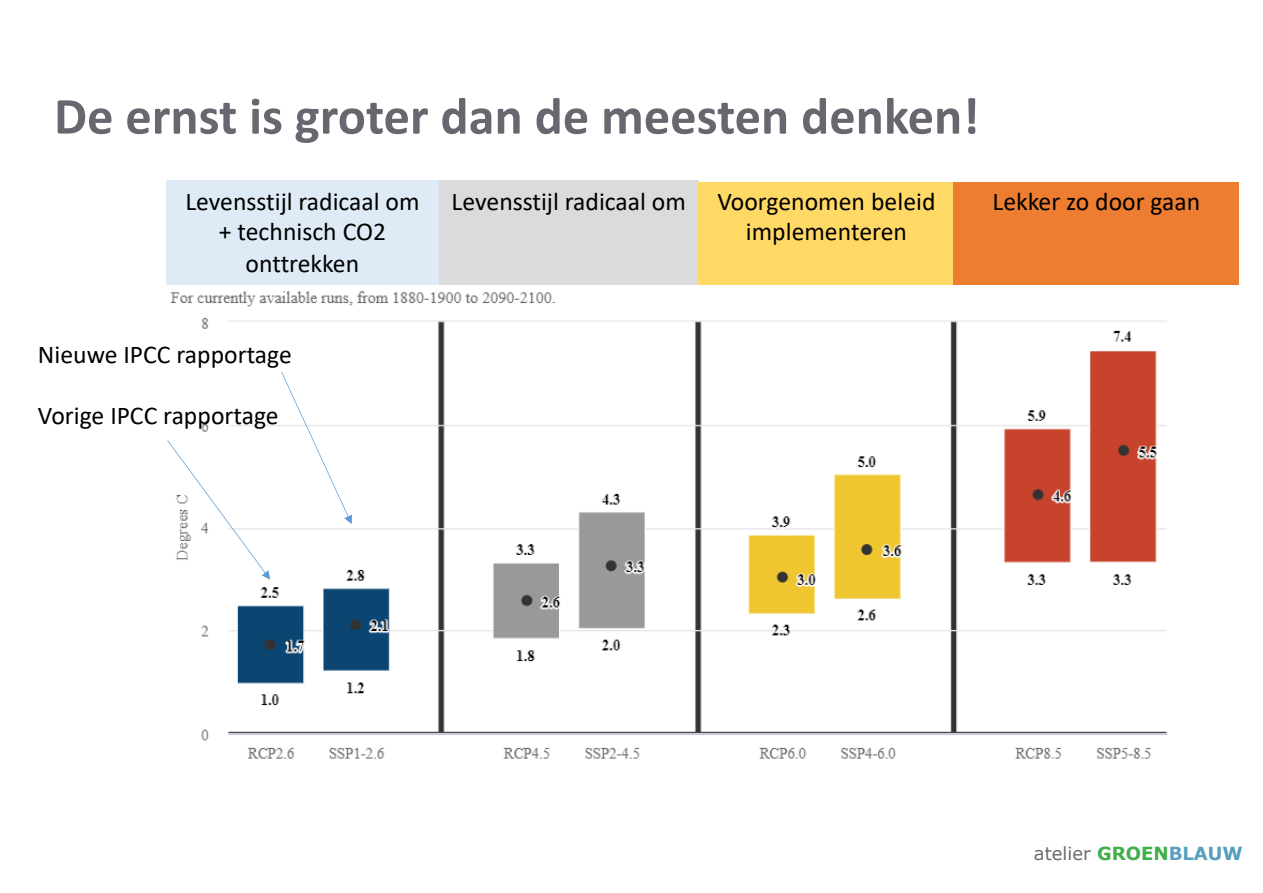
<style>
.page{position:relative;width:1263px;height:893px;background:#fff}
.page>*{position:absolute;margin:0;border:0;box-sizing:border-box;transform-origin:0 0}
.t1{font:700 52.5px "Calibri";color:#676770}
.t2{font:25.65px/30.6px "Calibri";color:#000;text-align:center}
.t3{font:18px "Verdana";color:#6c6d70}
.s1{font-weight:700;color:#40ae49}
.s2{font-weight:700;color:#579fbc}
</style>
<div class="page">
<img style="left:166px;top:229px;width:1073px;height:530px">
<div style="left:167px;top:180px;width:272px;height:104px;background:#deebf7"></div>
<div style="left:439px;top:180px;width:259px;height:104px;background:#dbdbdb"></div>
<div style="left:698px;top:182px;width:255px;height:102px;background:#ffd966"></div>
<div style="left:953px;top:182px;width:285px;height:102px;background:#ed7d31"></div>
<svg style="left:167px;top:440px;width:103px;height:140px"></svg>
<svg style="left:281px;top:372px;width:71px;height:152px"></svg>
<p class="t1" style="left:54px;top:79px;width:927px">De ernst is groter dan de meesten denken!</p>
<p class="t2" style="left:185px;top:186px;width:236px">Levensstijl radicaal om + technisch CO2 onttrekken</p>
<p class="t2" style="left:746px;top:186px;width:191px;line-height:30px;text-align:left;text-indent:-294px">Levensstijl radicaal om Voorgenomen beleid implementeren</p>
<p class="t2" style="left:992px;top:186px;width:209px">Lekker zo door gaan</p>
<p class="t2" style="left:38px;top:338px;width:255px">Nieuwe IPCC rapportage</p>
<p class="t2" style="left:38px;top:400px;width:242px">Vorige IPCC rapportage</p>
<p class="t3" style="left:1034px;top:842px;width:210px">atelier <span class="s1">GROEN</span><span class="s2">BLAUW</span></p>
</div>
